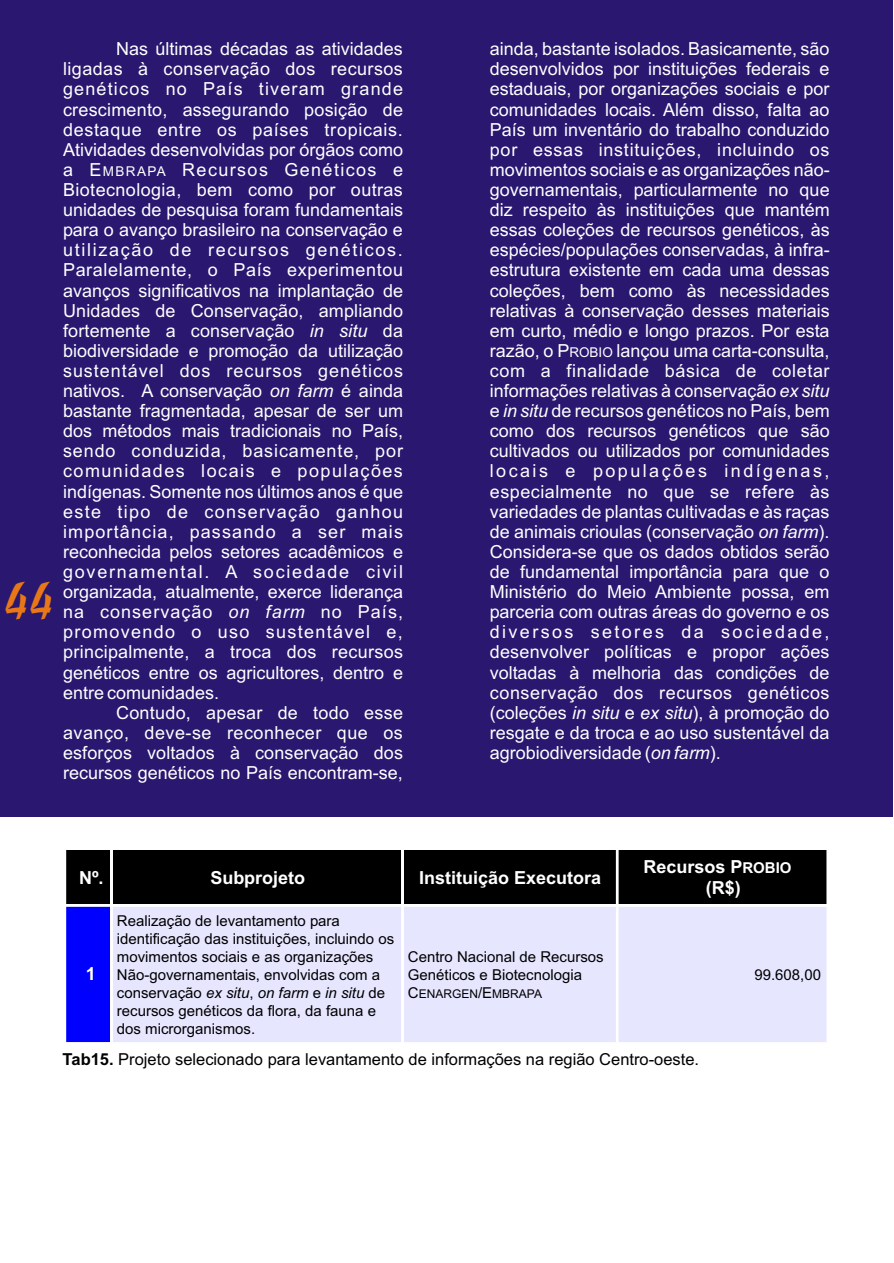
<style>
.page{position:relative;width:894px;height:1263px;background:#fff}
.page>*{position:absolute;margin:0;border:0;box-sizing:border-box;transform-origin:0 0}
.t1{font:45px "Freehand 471 BT";color:#e87817}
.t2{font:18px/20.1px "Arial";color:#fff;text-align:justify}
.t3{font:700 18px/21.6px "Arial";color:#fff}
.t4{font:16.5px "Arial";color:#000}
.t5{font:15px/18px "Arial";color:#000}
.t6{font:12px "Arial";color:#000}
.s1{font-size:13.5px}
.s2{font-style:italic}
.s3{font-size:15px}
.s4{font-weight:700}
</style>
<div class="page">
<div style="left:0;top:0;width:893px;height:817px;background:#291770"></div>
<div style="left:65px;top:849px;width:47px;height:56px;background:#000"></div>
<div style="left:112px;top:849px;width:291px;height:56px;background:#000"></div>
<div style="left:403px;top:849px;width:214px;height:56px;background:#000"></div>
<div style="left:617px;top:849px;width:211px;height:56px;background:#000"></div>
<div style="left:65px;top:905px;width:47px;height:139px;background:#00f"></div>
<div style="left:112px;top:905px;width:291px;height:139px;background:#e6e6ff"></div>
<div style="left:403px;top:905px;width:214px;height:139px;background:#e6e6ff"></div>
<div style="left:617px;top:905px;width:211px;height:139px;background:#e6e6ff"></div>
<hr style="left:64px;top:849px;width:765px;height:1px;background:#fff">
<hr style="left:64px;top:904px;width:765px;height:1px;background:#fff">
<hr style="left:64px;top:905px;width:765px;height:1px;background:#fff">
<hr style="left:64px;top:906px;width:765px;height:1px;background:#fff">
<hr style="left:64px;top:1043px;width:765px;height:1px;background:#fff">
<hr style="left:65px;top:848px;width:1px;height:196px;background:#fff">
<hr style="left:111px;top:848px;width:1px;height:196px;background:#fff">
<hr style="left:112px;top:848px;width:1px;height:196px;background:#fff">
<hr style="left:402px;top:848px;width:1px;height:196px;background:#fff">
<hr style="left:403px;top:848px;width:1px;height:196px;background:#fff">
<hr style="left:616px;top:848px;width:1px;height:196px;background:#fff">
<hr style="left:617px;top:848px;width:1px;height:196px;background:#fff">
<hr style="left:618px;top:848px;width:1px;height:196px;background:#fff">
<hr style="left:827px;top:848px;width:1px;height:196px;background:#fff">
<h1 class="t1" style="left:5px;top:581px;width:52px">44</h1>
<p class="t2" style="left:63px;top:41px;width:342px;text-indent:53px">Nas últimas décadas as atividades ligadas à conservação dos recursos genéticos no País tiveram grande crescimento, assegurando posição de destaque entre os países tropicais.<br>Atividades desenvolvidas por órgãos como a E<span class="s1">MBRAPA</span> Recursos Genéticos e Biotecnologia, bem como por outras unidades de pesquisa foram fundamentais para o avanço brasileiro na conservação e utilização de recursos genéticos.<br>Paralelamente, o País experimentou avanços significativos na implantação de Unidades de Conservação, ampliando fortemente a conservação <span class="s2">in situ</span> da biodiversidade e promoção da utilização sustentável dos recursos genéticos nativos. A conservação <span class="s2">on farm</span> é ainda bastante fragmentada, apesar de ser um dos métodos mais tradicionais no País, sendo conduzida, basicamente, por comunidades locais e populações indígenas. Somente nos últimos anos é que este tipo de conservação ganhou importância, passando a ser mais reconhecida pelos setores acadêmicos e governamental. A sociedade civil organizada, atualmente, exerce liderança na conservação <span class="s2">on farm</span> no País, promovendo o uso sustentável e, principalmente, a troca dos recursos genéticos entre os agricultores, dentro e entre comunidades.</p>
<p class="t2" style="left:63px;top:704px;width:342px;text-indent:53px">Contudo, apesar de todo esse avanço, deve-se reconhecer que os esforços voltados à conservação dos recursos genéticos no País encontram-se,</p>
<p class="t2" style="left:490px;top:41px;width:341px">ainda, bastante isolados. Basicamente, são desenvolvidos por instituições federais e estaduais, por organizações sociais e por comunidades locais. Além disso, falta ao País um inventário do trabalho conduzido por essas instituições, incluindo os movimentos sociais e as organizações não&shy;governamentais, particularmente no que diz respeito às instituições que mantém essas coleções de recursos genéticos, às espécies/populações conservadas, à infra&shy;estrutura existente em cada uma dessas coleções, bem como às necessidades relativas à conservação desses materiais em curto, médio e longo prazos. Por esta razão, o P<span class="s1">ROBIO</span> lançou uma carta-consulta, com a finalidade básica de coletar informações relativas à conservação <span class="s2">ex situ </span>e <span class="s2">in situ</span> de recursos genéticos no País, bem como dos recursos genéticos que são cultivados ou utilizados por comunidades locais e populações indígenas, especialmente no que se refere às variedades de plantas cultivadas e às raças de animais crioulas (conservação <span class="s2">on farm</span>).<br>Considera-se que os dados obtidos serão de fundamental importância para que o Ministério do Meio Ambiente possa, em parceria com outras áreas do governo e os diversos setores da sociedade, desenvolver políticas e propor ações voltadas à melhoria das condições de conservação dos recursos genéticos (coleções <span class="s2">in situ</span> e <span class="s2">ex situ</span>), à promoção do resgate e da troca e ao uso sustentável da agrobiodiversidade (<span class="s2">on farm</span>).</p>
<p class="t3" style="left:79px;top:868px;width:26px">Nº.</p>
<p class="t3" style="left:210px;top:868px;width:96px">Subprojeto</p>
<p class="t3" style="left:419px;top:868px;width:183px">Instituição Executora</p>
<p class="t3" style="left:706px;top:857px;width:87px;text-indent:-62px">Recursos P<span class="s3">ROBIO </span>(R$)</p>
<p class="t3" style="left:86px;top:965px;width:12px">1</p>
<p class="t5" style="left:117px;top:913px;width:279px">Realização de levantamento para identificação das instituições, incluindo os movimentos sociais e as organizações Não-governamentais, envolvidas com a conservação <span class="s2">ex situ</span>, <span class="s2">on farm</span> e <span class="s2">in situ</span> de recursos genéticos da flora, da fauna e dos microrganismos.</p>
<p class="t5" style="left:408px;top:949px;width:197px">Centro Nacional de Recursos<br>Genéticos e Biotecnologia</p>
<p class="t6" style="left:408px;top:989px;width:136px"><span class="s3">C</span>ENARGEN<span class="s3">/E</span>MBRAPA</p>
<p class="t4" style="left:63px;top:1053px;width:638px"><span class="s4">Tab15.</span> Projeto selecionado para levantamento de informações na região Centro-oeste.</p>
<p class="t5" style="left:754px;top:967px;width:68px">99.608,00</p>
</div>
